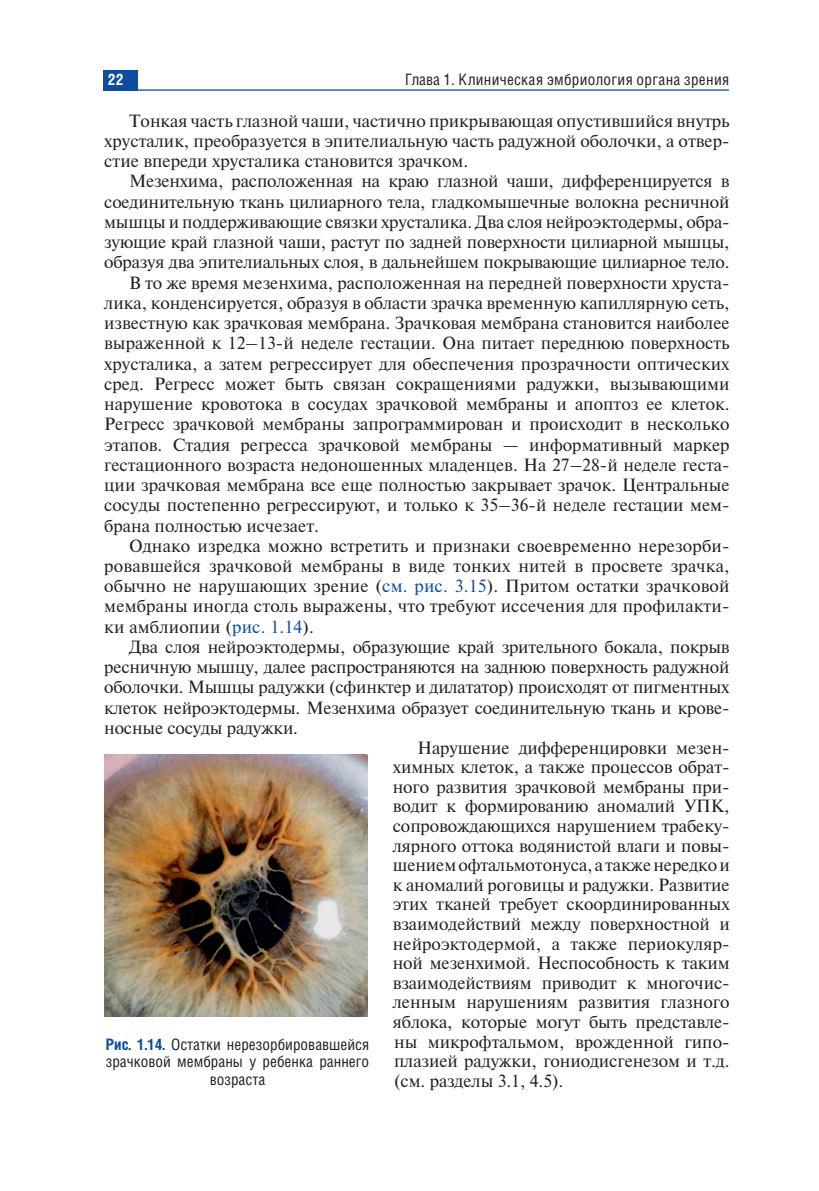
<style>
.page{position:relative;width:819px;height:1191px;background:#fff}
.page>*{position:absolute;margin:0;border:0;box-sizing:border-box;transform-origin:0 0}
.t1{font:17.68px "Newton";color:#231f20}
.t2{font:15.75px/17.2px "Helios Cond";color:#231f20;text-align:center}
.t3{font:700 15.75px "Helios Cond";color:#fff}
.s1{font-style:italic}
.s2{color:#0d4da1}
.s3{font-weight:700;color:#0d4da1}
</style>
<div class="page">
<div style="left:104px;top:70px;width:34px;height:21px;background:#0d4da1"></div>
<hr style="left:104px;top:89px;width:624px;height:2px;background:#0d4da1">
<img style="left:104px;top:754px;width:264px;height:262px">
<p class="t3" style="left:108px;top:74px;width:17px">22</p>
<p class="t2" style="left:405px;top:72px;width:325px">Глава 1<span class="s1">.</span> Клиническая эмбриология органа зрения</p>
<p class="t1" style="left:129px;top:114px;width:602px">Тонкая часть глазной чаши, частично прикрывающая опустившийся внутрь</p>
<p class="t1" style="left:104px;top:134px;width:627px">хрусталик, преобразуется в эпителиальную часть радужной оболочки, а отвер-</p>
<p class="t1" style="left:104px;top:154px;width:365px">стие впереди хрусталика становится зрачком.</p>
<p class="t1" style="left:129px;top:175px;width:602px">Мезенхима, расположенная на краю глазной чаши, дифференцируется в</p>
<p class="t1" style="left:104px;top:195px;width:627px">соединительную ткань цилиарного тела, гладкомышечные волокна ресничной</p>
<p class="t1" style="left:104px;top:215px;width:627px">мышцы и поддерживающие связки хрусталика. Два слоя нейроэктодермы, обра-</p>
<p class="t1" style="left:104px;top:235px;width:627px">зующие край глазной чаши, растут по задней поверхности цилиарной мышцы,</p>
<p class="t1" style="left:104px;top:256px;width:627px">образуя два эпителиальных слоя, в дальнейшем покрывающие цилиарное тело.</p>
<p class="t1" style="left:129px;top:276px;width:602px">В то же время мезенхима, расположенная на передней поверхности хруста-</p>
<p class="t1" style="left:104px;top:296px;width:627px">лика, конденсируется, образуя в области зрачка временную капиллярную сеть,</p>
<p class="t1" style="left:104px;top:316px;width:627px">известную как зрачковая мембрана. Зрачковая мембрана становится наиболее</p>
<p class="t1" style="left:104px;top:337px;width:627px">выраженной к 12–13-й неделе гестации. Она питает переднюю поверхность</p>
<p class="t1" style="left:104px;top:357px;width:627px">хрусталика, а затем регрессирует для обеспечения прозрачности оптических</p>
<p class="t1" style="left:104px;top:377px;width:627px">сред. Регресс может быть связан сокращениями радужки, вызывающими</p>
<p class="t1" style="left:104px;top:397px;width:627px">нарушение кровотока в сосудах зрачковой мембраны и апоптоз ее клеток.</p>
<p class="t1" style="left:104px;top:417px;width:627px">Регресс зрачковой мембраны запрограммирован и происходит в несколько</p>
<p class="t1" style="left:104px;top:438px;width:627px">этапов. Стадия регресса зрачковой мембраны — информативный маркер</p>
<p class="t1" style="left:104px;top:458px;width:627px">гестационного возраста недоношенных младенцев. На 27–28-й неделе геста-</p>
<p class="t1" style="left:104px;top:478px;width:627px">ции зрачковая мембрана все еще полностью закрывает зрачок. Центральные</p>
<p class="t1" style="left:104px;top:498px;width:627px">сосуды постепенно регрессируют, и только к 35–36-й неделе гестации мем-</p>
<p class="t1" style="left:104px;top:519px;width:216px">брана полностью исчезает.</p>
<p class="t1" style="left:129px;top:539px;width:602px">Однако изредка можно встретить и признаки своевременно нерезорби-</p>
<p class="t1" style="left:104px;top:559px;width:627px">ровавшейся зрачковой мембраны в виде тонких нитей в просвете зрачка,</p>
<p class="t1" style="left:104px;top:579px;width:627px">обычно не нарушающих зрение (<span class="s2">см. рис. 3.15</span>). Притом остатки зрачковой</p>
<p class="t1" style="left:104px;top:600px;width:627px">мембраны иногда столь выражены, что требуют иссечения для профилакти-</p>
<p class="t1" style="left:104px;top:620px;width:211px">ки амблиопии (<span class="s2">рис. 1.14</span>).</p>
<p class="t1" style="left:129px;top:640px;width:602px">Два слоя нейроэктодермы, образующие край зрительного бокала, покрыв</p>
<p class="t1" style="left:104px;top:660px;width:627px">ресничную мышцу, далее распространяются на заднюю поверхность радужной</p>
<p class="t1" style="left:104px;top:680px;width:627px">оболочки. Мышцы радужки (сфинктер и дилататор) происходят от пигментных</p>
<p class="t1" style="left:104px;top:701px;width:627px">клеток нейро эктодермы. Мезенхима образует соединительную ткань и крове-</p>
<p class="t1" style="left:104px;top:721px;width:195px">носные сосуды радужки.</p>
<p class="t1" style="left:417px;top:741px;width:313px">Нарушение дифференцировки мезен-</p>
<p class="t1" style="left:393px;top:760px;width:338px">химных клеток, а также процессов обрат-</p>
<p class="t1" style="left:393px;top:780px;width:338px">ного развития зрачковой мембраны при-</p>
<p class="t1" style="left:393px;top:799px;width:338px">водит к формированию аномалий УПК,</p>
<p class="t1" style="left:393px;top:819px;width:338px">сопровождающихся нарушением трабеку-</p>
<p class="t1" style="left:393px;top:839px;width:338px">лярного оттока водянистой влаги и повы-</p>
<p class="t1" style="left:393px;top:858px;width:338px">шением офтальмотонуса, а также нередко и</p>
<p class="t1" style="left:393px;top:878px;width:338px">к аномалий роговицы и радужки. Развитие</p>
<p class="t1" style="left:393px;top:897px;width:338px">этих тканей требует скоординированных</p>
<p class="t1" style="left:393px;top:917px;width:338px">взаимодействий между поверхностной и</p>
<p class="t1" style="left:393px;top:937px;width:338px">нейроэктодермой, а также периокуляр-</p>
<p class="t1" style="left:393px;top:956px;width:338px">ной мезенхимой. Неспособность к таким</p>
<p class="t1" style="left:393px;top:976px;width:338px">взаимодействиям приводит к многочис-</p>
<p class="t1" style="left:393px;top:995px;width:338px">ленным нарушениям развития глазного</p>
<p class="t1" style="left:393px;top:1015px;width:338px">яблока, которые могут быть представле-</p>
<p class="t1" style="left:394px;top:1035px;width:337px">ны микрофтальмом, врожденной гипо-</p>
<p class="t1" style="left:394px;top:1054px;width:337px">плазией радужки, гониодисгенезом и т.д.</p>
<p class="t1" style="left:394px;top:1074px;width:171px">(см. разделы 3.1, 4.5).</p>
<p class="t2" style="left:106px;top:1037px;width:265px"><span class="s3">Рис. 1.14.</span> Остатки нерезорбировавшейся зрачковой мембраны у ребенка раннего возраста</p>
</div>
